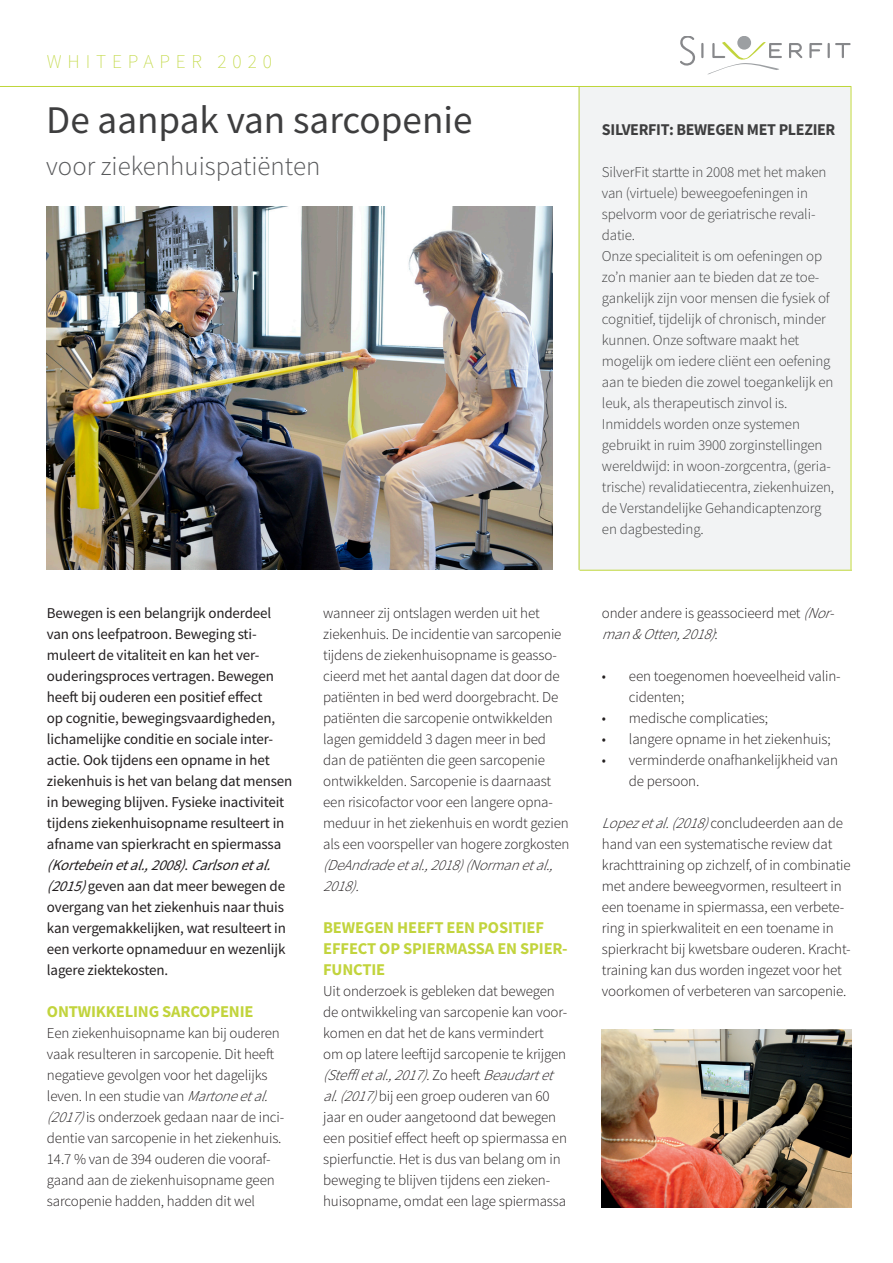
<style>
.page{position:relative;width:893px;height:1263px;background:#fff}
.page>*{position:absolute;margin:0;border:0;box-sizing:border-box;transform-origin:0 0}
.body{font:39.15px "Source Sans Pro";color:#3e3e3f}
.body-2{font:300 27px "Source Sans Pro";color:#57585a}
.Tussenkopje{font:200 19.5px "Source Sans Pro";letter-spacing:.3em;color:#bed639}
.body-3{font:700 16.5px/21px "Source Sans Pro";letter-spacing:-.01em;color:#c2d43d}
.body-4{font:700 16.5px "Source Sans Pro";letter-spacing:-.02em;color:#3e3e3f}
.body-5{font:300 15px/21px "Source Sans Pro";letter-spacing:-.01em;color:#231f20}
.body-6{font:15px/21px "Source Sans Pro";letter-spacing:-.01em;color:#231f20}
.body-7{font:300 15px/21px "Source Sans Pro";letter-spacing:-.01em;color:#3e3e3f}
.s1{font-style:italic}
</style>
<div class="page">
<div style="left:579px;top:86px;width:271px;height:484px;background:#f2f3f4"></div>
<svg style="left:789px;top:43px;width:13px;height:15px"></svg>
<svg style="left:809px;top:43px;width:13px;height:15px"></svg>
<svg style="left:828px;top:43px;width:23px;height:15px"></svg>
<svg style="left:680px;top:36px;width:102px;height:38px"></svg>
<hr style="left:851px;top:86px;width:1px;height:484px;background:#bed639">
<hr style="left:0;top:86px;width:851px;height:1px;background:#bed639">
<hr style="left:579px;top:87px;width:1px;height:483px;background:#bed639">
<img style="left:46px;top:206px;width:506px;height:364px">
<hr style="left:579px;top:570px;width:273px;height:1px;background:#bed639">
<img style="left:602px;top:1029px;width:250px;height:179px">
<p class="Tussenkopje" style="left:47px;top:50px;width:227px">WHITEPAPER 2020</p>
<p class="body" style="left:46px;top:95px;width:428px">De aanpak van sarcopenie</p>
<p class="body-2" style="left:46px;top:149px;width:276px">voor ziekenhuispatiënten</p>
<p class="body-6" style="left:47px;top:602px;width:247px">Bewegen is een belangrijk onderdeel van ons leefpatroon. Beweging sti&shy;muleert de vitaliteit en kan het ver&shy;ouderingsproces vertragen. Bewegen heeft bij ouderen een positief effect<br>op cognitie, bewegingsvaardigheden, lichamelijke conditie en sociale inter&shy;actie. Ook tijdens een opname in het ziekenhuis is het van belang dat mensen in beweging blijven. Fysieke inactiviteit tijdens ziekenhuisopname resulteert in afname van spierkracht en spiermassa <span class="s1">(Kortebeinetal.,2008)</span>. <span class="s1">Carlsonetal. (2015)</span>geven aan dat meer bewegen de overgang van het ziekenhuis naar thuis kan vergemakkelijken, wat resulteert in een verkorte opnameduur en wezenlijk lagere ziektekosten.</p>
<p class="body-3" style="left:47px;top:1001px;width:208px">ONTWIKKELING SARCOPENIE</p>
<p class="body-5" style="left:47px;top:1023px;width:239px">Een ziekenhuisopname kan bij ouderen vaak resulteren in sarcopenie. Dit heeft negatieve gevolgen voor het dagelijks leven. In een studie van <span class="s1">Martoneetal. (2017)</span>is onderzoek gedaan naar de inci&shy;dentie van sarcopenie in het ziekenhuis.</p>
<p class="body-5" style="left:47px;top:1149px;width:229px">14.7 % van de 394 ouderen die vooraf&shy;gaand aan de ziekenhuisopname geen sarcopenie hadden, hadden dit wel</p>
<p class="body-5" style="left:323px;top:603px;width:248px">wanneer zij ontslagen werden uit het ziekenhuis. De incidentie van sarcopenie tijdens de ziekenhuisopname is geasso&shy;cieerd met het aantal dagen dat door de patiënten in bed werd doorgebracht. De patiënten die sarcopenie ontwikkelden lagen gemiddeld 3 dagen meer in bed dan de patiënten die geen sarcopenie ontwikkelden. Sarcopenie is daarnaast een risicofactor voor een langere opna&shy;meduur in het ziekenhuis en wordt gezien als een voorspeller van hogere zorgkosten <span class="s1">(DeAndradeetal.,2018)(Normanetal., 2018).</span></p>
<p class="body-3" style="left:323px;top:917px;width:246px">BEWEGEN HEEFT EEN POSITIEF<br>EFFECT OP SPIERMASSA EN SPIER-<br>FUNCTIE</p>
<p class="body-5" style="left:323px;top:981px;width:246px">Uit onderzoek is gebleken dat bewegen de ontwikkeling van sarcopenie kan voor&shy;komen en dat het de kans vermindert om op latere leeftijd sarcopenie te krijgen <span class="s1">(Steffletal.,2017).</span>Z o h e e ft <span class="s1">Beaudartet al.(2017)</span>bij een groep ouderen van 60 jaar en ouder aangetoond dat bewegen een positief effect heeft op spiermassa en spierfunctie. Het is dus van belang om in beweging te blijven tijdens een zieken&shy;huisopname, omdat een lage spiermassa</p>
<p class="body-4" style="left:602px;top:118px;width:235px">SILVERFIT: BEWEGEN MET PLEZIER</p>
<p class="body-7" style="left:602px;top:162px;width:226px">SilverFit startte in 2008 met het maken van (virtuele) beweegoefeningen in spelvorm voor de geriatrische revali-</p>
<p class="body-7" style="left:602px;top:225px;width:35px">datie.</p>
<p class="body-7" style="left:602px;top:246px;width:233px">Onze specialiteit is om oefeningen op zo’n manier aan te bieden dat ze toe&shy;gankelijk zijn voor mensen die fysiek of cognitief, tijdelijk of chronisch, minder kunnen. Onze software maakt het mogelijk om iedere cliënt een oefening aan te bieden die zowel toegankelijk en leuk, als therapeutisch zinvol is.</p>
<p class="body-7" style="left:602px;top:414px;width:234px">Inmiddels worden onze systemen gebruikt in ruim 3900 zorginstellingen wereldwijd: in woon-zorgcentra, (geria&shy;trische) revalidatiecentra, ziekenhuizen, de Verstandelijke Gehandicaptenzorg en dagbesteding.</p>
<p class="body-5" style="left:602px;top:603px;width:240px">onder andere is geassocieerd met <span class="s1">(Nor&shy;man&amp;Otten,2018)</span>:</p>
<p class="body-5" style="left:629px;top:666px;width:213px;text-indent:-27px">• een toegenomen hoeveelheid valin&shy;cidenten;</p>
<p class="body-5" style="left:602px;top:708px;width:168px">• medische complicaties;</p>
<p class="body-5" style="left:602px;top:729px;width:230px">• langere opname in het ziekenhuis;</p>
<p class="body-5" style="left:629px;top:750px;width:211px;text-indent:-27px">• verminderde onafhankelijkheid van de persoon.</p>
<p class="body-5" style="left:602px;top:813px;width:250px"><span class="s1">Lopezetal.(2018)</span>concludeerden aan de hand van een systematische review dat krachttraining op zichzelf, of in combinatie met andere beweegvormen, resulteert in een toename in spiermassa, een verbete&shy;ring in spierkwaliteit en een toename in spierkracht bij kwetsbare ouderen. Kracht&shy;training kan dus worden ingezet voor het voorkomen of verbeteren van sarcopenie.</p>
</div>
